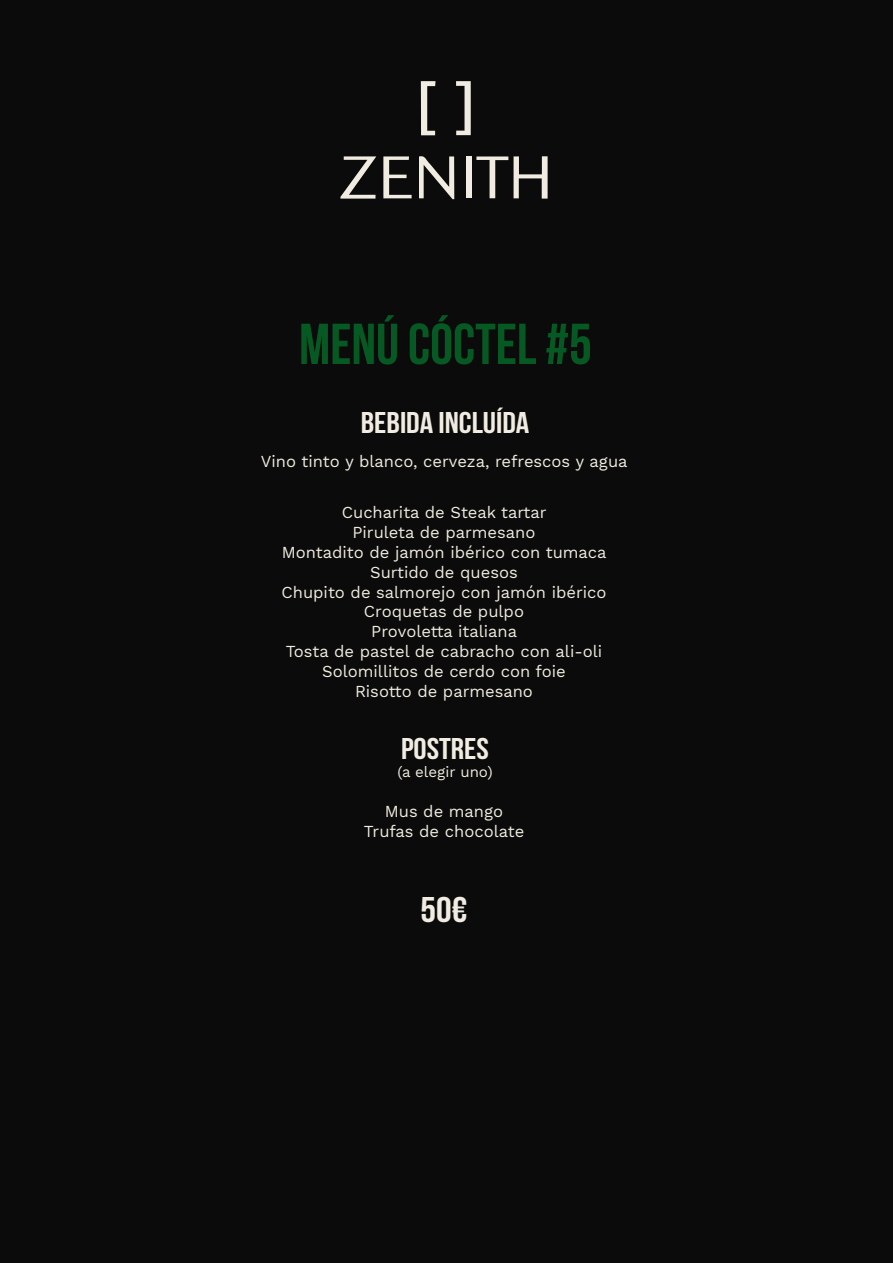
<style>
.page{position:relative;width:893px;height:1263px;background:#0b0b0b}
.page>*{position:absolute;margin:0;border:0;box-sizing:border-box;transform-origin:0 0}
.t1{font:700 57.6px "Bebas Neue";color:#065923}
.t2{font:700 35.7px "Bebas Neue";color:#f0ece1;scale:1.11 1}
.t3{font:700 30px "Bebas Neue";color:#f0ece1;scale:1.11 1}
.t4{font:16.5px/19.8px "Work Sans";color:#f0ece1;text-align:center}
.t5{font:15px "Work Sans";color:#f0ece1}
</style>
<div class="page">
<svg style="left:419px;top:156px;width:35px;height:43px"></svg>
<svg style="left:514px;top:156px;width:34px;height:43px"></svg>
<svg style="left:340px;top:156px;width:36px;height:43px"></svg>
<svg style="left:421px;top:81px;width:14px;height:54px"></svg>
<svg style="left:456px;top:81px;width:15px;height:54px"></svg>
<svg style="left:383px;top:156px;width:29px;height:42px"></svg>
<svg style="left:476px;top:156px;width:32px;height:42px"></svg>
<div style="left:466px;top:156px;width:5px;height:42px;background:#f0ece1"></div>
<h1 class="t1" style="left:299px;top:312px;width:294px">MENÚ CÓCTEL #5</h1>
<h3 class="t3" style="left:361px;top:407px;width:153px">BEBIDA INCLUÍDA</h3>
<p class="t4" style="left:261px;top:452px;width:368px">Vino tinto y blanco, cerveza, refrescos y agua</p>
<p class="t4" style="left:281px;top:504px;width:327px">Cucharita de Steak tartar<br>Piruleta de parmesano<br>Montadito de jamón ibérico con tumaca<br>Surtido de quesos<br>Chupito de salmorejo con jamón ibérico<br>Croquetas de pulpo<br>Provoletta italiana<br>Tosta de pastel de cabracho con ali-oli<br>Solomillitos de cerdo con foie<br>Risotto de parmesano</p>
<h3 class="t3" style="left:401px;top:732px;width:81px">POSTRES</h3>
<p class="t5" style="left:397px;top:763px;width:97px">(a elegir uno)</p>
<p class="t4" style="left:364px;top:802px;width:162px">Mus de mango<br>Trufas de chocolate</p>
<h2 class="t2" style="left:421px;top:890px;width:44px">50€</h2>
</div>
